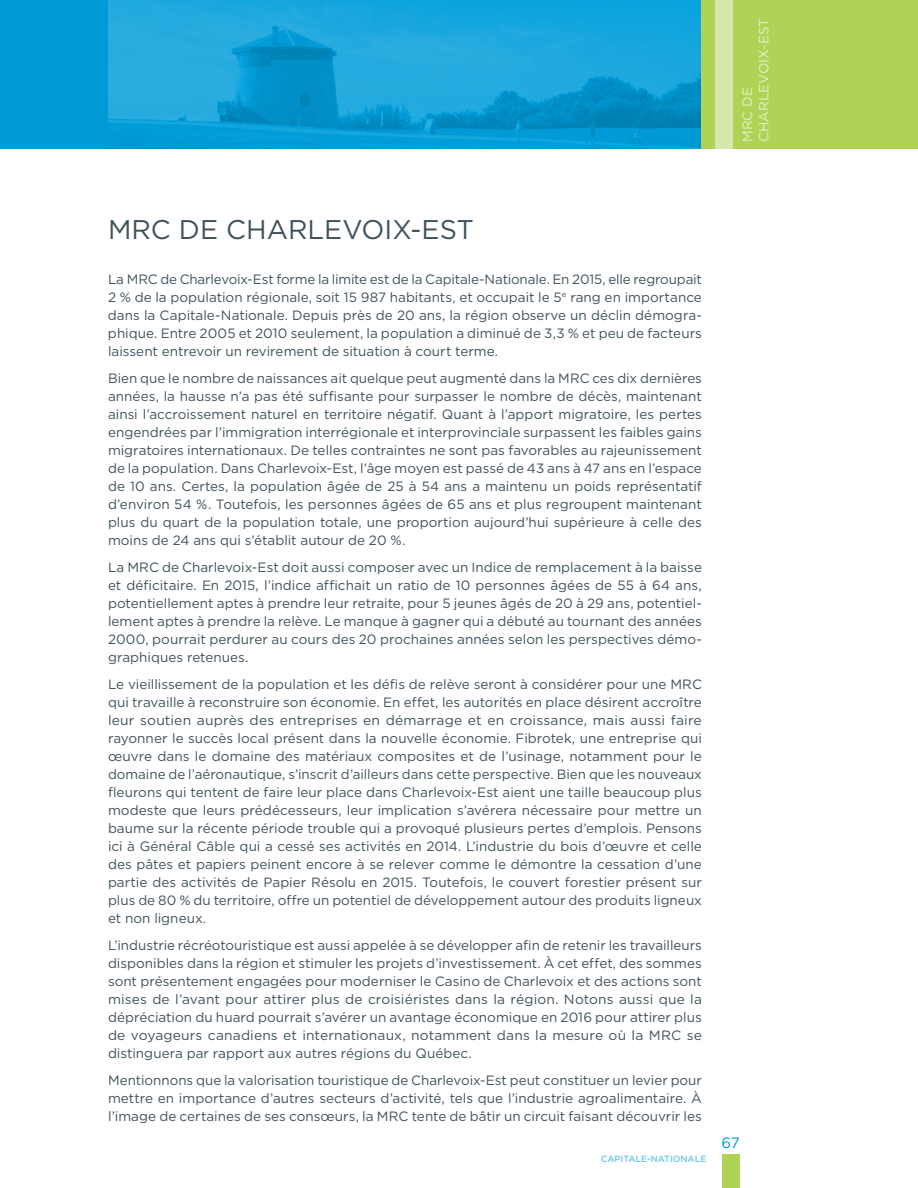
<style>
.page{position:relative;width:918px;height:1188px;background:#fff}
.page>*{position:absolute;margin:0;border:0;box-sizing:border-box;transform-origin:0 0}
.t1{font:27px "Gotham";color:#3f515a}
.t2{font:15px "Gotham";color:#009bd7}
.t3{font:13.5px/18px "Gotham";color:#3f515a;text-align:justify}
.t4{font:13.5px/16.5px "Gotham";color:#e5efca}
.t5{font:500 9px "Gotham";color:#67c8ef}
</style>
<div class="page">
<div style="left:0;top:0;width:918px;height:149px;background:#b0d355"></div>
<div style="left:0;top:0;width:176px;height:149px;background:#009bd7"></div>
<div style="left:722px;top:1154px;width:17px;height:34px;background:#b0d355"></div>
<div style="left:716px;top:0;width:17px;height:149px;background:#d6e7a9"></div>
<img style="left:108px;top:0;width:593px;height:149px">
<p class="t4" style="left:739px;top:142px;width:122px;rotate:-90deg">mrc de charlevoix-est</p>
<h1 class="t1" style="left:108px;top:214px;width:361px">MRC de Charlevo ix-Est</h1>
<p class="t3" style="left:108px;top:270px;width:595px">La MRC de Charlevoix-Est forme la limite est de la Capitale-Nationale. En 2015, elle regroupait 2 % de la population régionale, soit 15 987 habitants, et occupait le 5<sup>e</sup> rang en importance dans la Capitale-Nationale. Depuis près de 20 ans, la région observe un déclin démogra&shy;phique. Entre 2005 et 2010 seulement, la population a diminué de 3,3 % et peu de facteurs laissent entrevoir un revirement de situation à court terme.</p>
<p class="t3" style="left:108px;top:369px;width:596px">Bien que le nombre de naissances ait quelque peut augmenté dans la MRC ces dix dernières années, la hausse n’a pas été suffisante pour surpasser le nombre de décès, maintenant ainsi l’accroissement naturel en territoire négatif. Quant à l’apport migratoire, les pertes engendrées par l’immigration interrégionale et interprovinciale surpassent les faibles gains migratoires internationaux. De telles contraintes ne sont pas favorables au rajeunissement de la population. Dans Charlevoix-Est, l’âge moyen est passé de 43 ans à 47 ans en l’espace de 10 ans. Certes, la population âgée de 25 à 54 ans a maintenu un poids représentatif d’environ 54 %. Toutefois, les personnes âgées de 65 ans et plus regroupent maintenant plus du quart de la population totale, une proportion aujourd’hui supérieure à celle des moins de 24 ans qui s’établit autour de 20 %.</p>
<p class="t3" style="left:108px;top:558px;width:595px">La MRC de Charlevoix-Est doit aussi composer avec un I ndice de remplacement à la baisse et déficitaire. En 2015, l’indice affichait un ratio de 10 personnes âgées de 55 à 64 ans, potentiellement aptes à prendre leur retraite, pour 5 jeunes âgés de 20 à 29 ans, potentiel&shy;lement aptes à prendre la relève. Le manque à gagner qui a débuté au tournant des années 2000, pourrait perdurer au cours des 20 prochaines années selon les perspectives démo&shy;graphiques retenues.</p>
<p class="t3" style="left:108px;top:675px;width:595px">Le vieillissement de la population et les défis de relève seront à considérer pour une MRC qui travaille à reconstruire son économie. En effet, les autorités en place désirent accroître leur soutien auprès des entreprises en démarrage et en croissance, mais aussi faire rayonner le succès local présent dans la nouvelle économie. Fibrotek, une entreprise qui œuvre dans le domaine des matériaux composites et de l’usinage, notamment pour le domaine de l’aéronautique, s’inscrit d’ailleurs dans cette perspective. Bien que les nouveaux fleurons qui tentent de faire leur place dans Charlevoix-Est aient une taille beaucoup plus modeste que leurs prédécesseurs, leur implication s’avérera nécessaire pour mettre un baume sur la récente période trouble qui a provoqué plusieurs pertes d’emplois. Pensons ici à Général Câble qui a cessé ses activités en 2014. L’industrie du bois d’œuvre et celle des pâtes et papiers peinent encore à se relever comme le démontre la cessation d’une partie des activités de Papier Résolu en 2015. Toutefois, le couvert forestier présent sur plus de 80 % du territoire, offre un potentiel de développement autour des produits ligneux et non ligneux.</p>
<p class="t3" style="left:108px;top:936px;width:595px">L’industrie récréotouristique est aussi appelée à se développer afin de retenir les travailleurs disponibles dans la région et stimuler les projets d’investissement. À cet effet, des sommes sont présentement engagées pour moderniser le Casino de Charlevoix et des actions sont mises de l’avant pour attirer plus de croisiéristes dans la région. Notons aussi que la dépréciation du huard pourrait s’avérer un avantage économique en 2016 pour attirer plus de voyageurs canadiens et internationaux, notamment dans la mesure où la MRC se distinguera par rapport aux autres régions du Québec.</p>
<p class="t3" style="left:108px;top:1071px;width:595px">M entionnons que la valorisation touristique de Charlevoix-Est peut constituer un levier pour mettre en importance d’autres secteurs d’activité, tels que l’industrie agroalimentaire. À l’image de certaines de ses consœurs, la MRC tente de bâtir un circuit faisant découvrir les</p>
<p class="t5" style="left:601px;top:1154px;width:107px">CAPITALE-NATIONALE</p>
<p class="t2" style="left:721px;top:1135px;width:20px">67</p>
</div>
